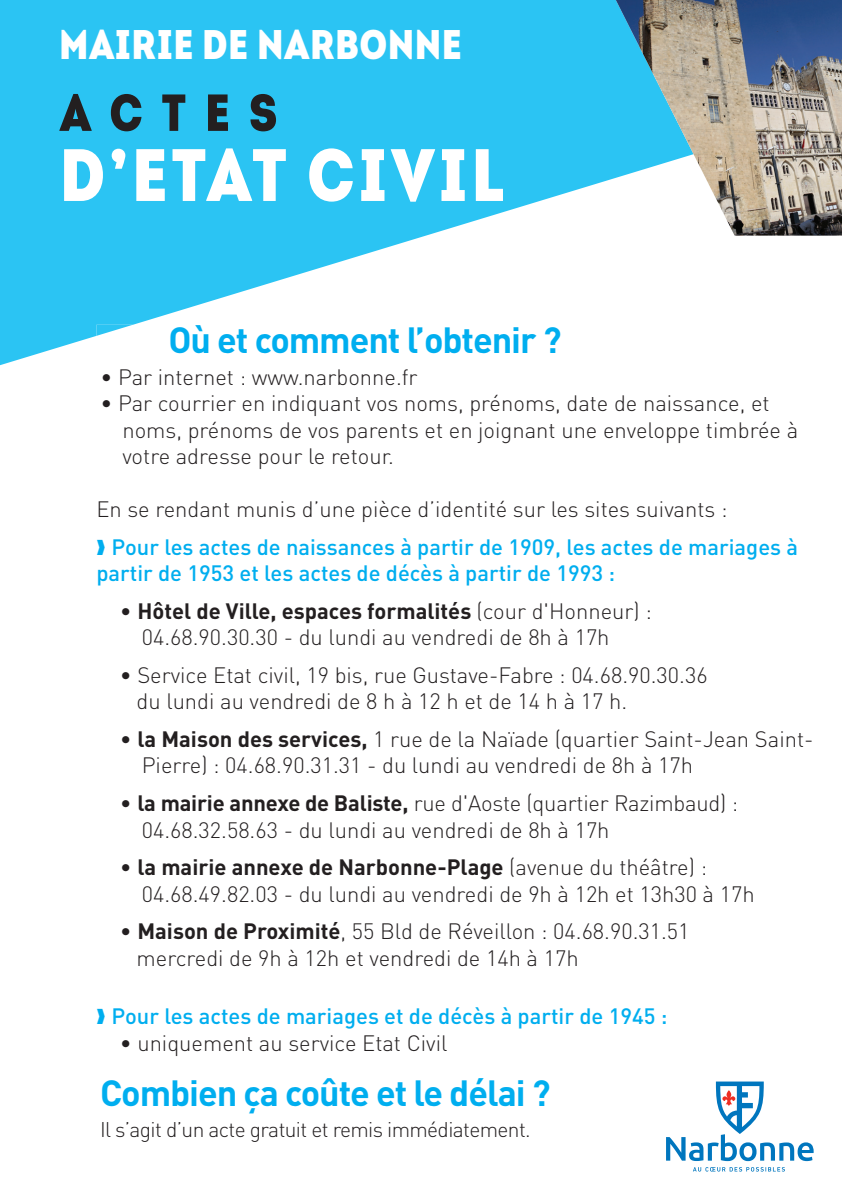
<style>
.page{position:relative;width:842px;height:1191px;background:#fff}
.page>*{position:absolute;margin:0;border:0;box-sizing:border-box;transform-origin:0 0}
.t1{font:74px "Intro Cond Black Free";letter-spacing:.05em;color:#fff}
.t2{font:52px "Intro Cond Black Free";letter-spacing:.36em;color:#231f20}
.t3{font:41.4px "Intro Cond Black Free";letter-spacing:.01em;color:#fff}
.t4{font:700 36px "DIN";letter-spacing:-.03em;color:#00aeef}
.t5{font:300 22px/26.4px "DIN Pro";color:#231f20}
.t6{font:500 22px/37.8px "DIN Pro";color:#00aeef}
.t7{font:300 21px "DIN Pro";letter-spacing:-.03em;color:#231f20}
.s1{font-weight:300;color:#231f20}
.s2{font-weight:700}
</style>
<div class="page">
<svg style="left:0;top:0;width:616px;height:365px;fill:#2bc4f3"></svg>
<svg style="left:96px;top:325px;width:37px;height:11px"></svg>
<img style="left:616px;top:0;width:226px;height:236px">
<svg style="left:693px;top:1167px;width:92px;height:4px"></svg>
<svg style="left:666px;top:1081px;width:148px;height:80px"></svg>
<h3 class="t3" style="left:59px;top:17px;width:404px">MAIRIE DE NARBONNE</h3>
<h2 class="t2" style="left:60px;top:77px;width:219px">ACTES</h2>
<h1 class="t1" style="left:60px;top:125px;width:446px">D ETAT CIVIL</h1>
<h1 class="t1" style="left:109px;top:85px;width:21px">,</h1>
<h3 class="t4" style="left:168px;top:316px;width:395px">Où et comment l’obtenir ?</h3>
<p class="t5" style="left:100px;top:363px;width:319px">• Par internet : www.narbonne.fr</p>
<p class="t5" style="left:122px;top:389px;width:677px;text-indent:-22px">• Par courrier en indiquant vos noms, prénoms, date de naissance, et noms, prénoms de vos parents et en joignant une enveloppe timbrée à votre adresse pour le retour.</p>
<p class="t6" style="left:96px;top:489px;width:703px"><span class="s1">En se rendant munis d’une pièce d’identité sur les sites suivants :<br></span>❱ Pour les actes de naissances à partir de 1909, les actes de mariages à</p>
<p class="t6" style="left:96px;top:553px;width:520px">partir de 1953 et les actes de décès à partir de 1993 :</p>
<p class="t5" style="left:142px;top:596px;width:511px;text-indent:-22px">• <span class="s2">Hôtel de Ville, espaces formalités</span> (cour d'Honneur) :<br>04.68.90.30.30 - du lundi au vendredi de 8h à 17h</p>
<p class="t5" style="left:137px;top:661px;width:573px;text-indent:-17px">• Service Etat civil, 19 bis, rue Gustave-Fabre : 04.68.90.30.36 du lundi au vendredi de 8 h à 12 h et de 14 h à 17 h.</p>
<p class="t5" style="left:142px;top:725px;width:673px;text-indent:-22px">• <span class="s2">la Maison des services,</span> 1 rue de la Naïade (quartier Saint-Jean Saint-<br>Pierre) : 04.68.90.31.31 - du lundi au vendredi de 8h à 17h</p>
<p class="t5" style="left:142px;top:789px;width:598px;text-indent:-22px">• <span class="s2">la mairie annexe de Baliste,</span> rue d'Aoste (quartier Razimbaud) :<br>04.68.32.58.63 - du lundi au vendredi de 8h à 17h</p>
<p class="t5" style="left:142px;top:853px;width:614px;text-indent:-22px">• <span class="s2">la mairie annexe de Narbonne-Plage</span> (avenue du théâtre) :<br>04.68.49.82.03 - du lundi au vendredi de 9h à 12h et 13h30 à 17h</p>
<p class="t5" style="left:137px;top:917px;width:554px;text-indent:-17px">• <span class="s2">Maison de Proximité</span>, 55 Bld de Réveillon : 04.68.90.31.51 mercredi de 9h à 12h et vendredi de 14h à 17h</p>
<p class="t6" style="left:96px;top:996px;width:573px">❱ Pour les actes de mariages et de décès à partir de 1945 :</p>
<p class="t5" style="left:120px;top:1028px;width:329px">• uniquement au service Etat Civil</p>
<h3 class="t4" style="left:100px;top:1069px;width:452px">Combien ça coûte et le délai ?</h3>
<p class="t7" style="left:100px;top:1114px;width:432px">Il s’agit d’un acte gratuit et remis immédiatement.</p>
</div>
